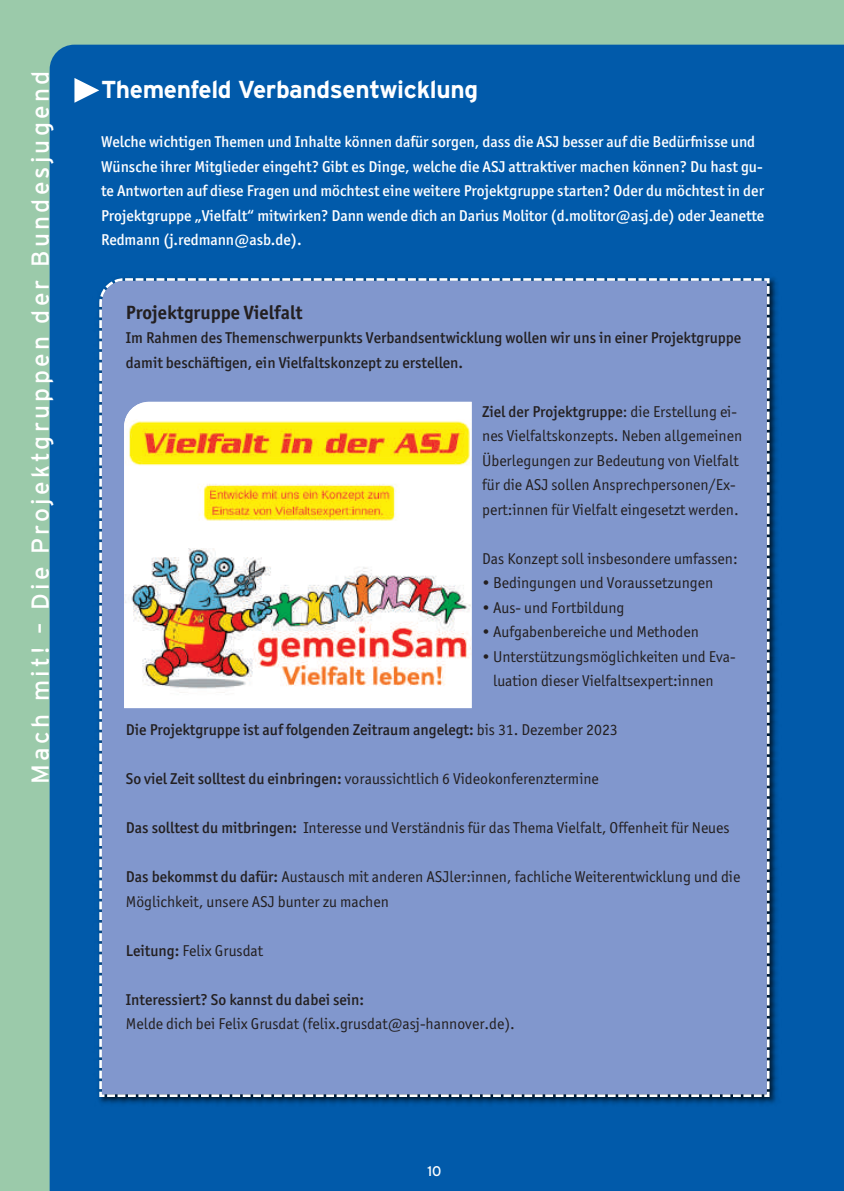
<style>
.page{position:relative;width:844px;height:1191px;background:#fff}
.page>*{position:absolute;margin:0;border:0;box-sizing:border-box;transform-origin:0 0}
.t1{font:24.5px "Interstate";letter-spacing:.13em;color:#fff}
.t2{font:700 24.5px "Interstate";letter-spacing:-.015em;color:#fff}
.t3{font:700 19.25px "Officina Sans ITC Pro";color:#231f20}
.t4{font:15.75px/24.5px "Officina Sans ITC Pro";color:#231f20}
.t5{font:500 15.75px/24.5px "Officina Sans ITC Pro";color:#fff}
.t6{font:500 15.75px/24.5px "Officina Sans ITC Pro";color:#231f20}
.t7{font:14px "Interstate";color:#fff}
.s1{font-weight:500}
.s2{font-weight:400}
</style>
<div class="page">
<hr style="left:843px;top:45px;width:1px;height:1146px;background:#009bde">
<div style="left:0;top:0;width:843px;height:1191px;background:#9bcaaa"></div>
<div style="left:50px;top:45px;width:793px;height:1146px;background:#015aaa"></div>
<hr style="left:843px;top:0;width:1px;height:45px;background:#9bcaaa">
<img style="left:93px;top:272px;width:689px;height:837px">
<div style="left:98px;top:277px;width:672px;height:821px;background:#8197cd"></div>
<img style="left:124px;top:402px;width:347px;height:306px">
<svg style="left:74px;top:78px;width:25px;height:25px"></svg>
<h1 class="t1" style="left:31px;top:784px;width:714px;rotate:-90deg">Mach mit! – Die Projektgruppen der Bundesjugend</h1>
<h1 class="t2" style="left:101px;top:80px;width:378px">Themenfeld Verbandsentwicklung</h1>
<p class="t5" style="left:101px;top:131px;width:664px">Welche wichtigen Themen und Inhalte können dafür sorgen, dass die ASJ besser auf die Bedürfnisse und Wünsche ihrer Mitglieder eingeht? Gibt es Dinge, welche die ASJ attraktiver machen können? Du hast gu&shy;te Antworten auf diese Fragen und möchtest eine weitere Projektgruppe starten? Oder du möchtest in der Projektgruppe „Vielfalt“ mitwirken? Dann wende dich an Darius Molitor (d.molitor@asj.de) oder Jeanette Redmann (j.redmann@asb.de).</p>
<p class="t3" style="left:126px;top:305px;width:178px">Projektgruppe Vielfalt</p>
<p class="t6" style="left:126px;top:327px;width:616px">Im Rahmen des Themenschwerpunkts Verbandsentwicklung wollen wir uns in einer Projektgruppe damit beschäftigen, ein Vielfaltskonzept zu erstellen.</p>
<p class="t4" style="left:482px;top:400px;width:261px"><span class="s1">Ziel der Projektgruppe</span>: die Erstellung ei&shy;nes Vielfaltskonzepts. Neben allgemeinen Überlegungen zur Bedeutung von Vielfalt für die ASJ sollen Ansprechpersonen/Ex&shy;pert:innen für Vielfalt eingesetzt werden.</p>
<p class="t4" style="left:482px;top:547px;width:257px">Das Konzept soll insbesondere umfassen:</p>
<p class="t4" style="left:482px;top:572px;width:232px">• Bedingungen und Voraussetzungen</p>
<p class="t4" style="left:482px;top:596px;width:144px">• Aus- und Fortbildung</p>
<p class="t4" style="left:482px;top:621px;width:218px">• Aufgabenbereiche und Methoden</p>
<p class="t4" style="left:493px;top:645px;width:244px;text-indent:-11px">• Unterstützungsmöglichkeiten und Eva&shy;luation dieser Vielfaltsexpert:innen</p>
<p class="t6" style="left:126px;top:719px;width:493px">Die Projektgruppe ist auf folgenden Zeitraum angelegt: <span class="s2">bis 31. Dezember 2023</span></p>
<p class="t4" style="left:126px;top:768px;width:474px"><span class="s1">So viel Zeit solltest du einbringen:</span> voraussichtlich 6 Videokonferenztermine</p>
<p class="t4" style="left:126px;top:817px;width:605px"><span class="s1">Das solltest du mitbringen:</span> Interesse und Verständnis für das Thema Vielfalt, Offenheit für Neues</p>
<p class="t4" style="left:126px;top:866px;width:615px"><span class="s1">Das bekommst du dafür:</span> Austausch mit anderen ASJler:innen, fachliche Weiterentwicklung und die<br>Möglichkeit, unsere ASJ bunter zu machen</p>
<p class="t4" style="left:126px;top:939px;width:139px"><span class="s1">Leitung:</span> Felix Grusdat</p>
<p class="t6" style="left:126px;top:988px;width:240px">Interessiert? So kannst du dabei sein:</p>
<p class="t4" style="left:126px;top:1013px;width:390px">Melde dich bei Felix Grusdat (felix.grusdat@asj-hannover.de).</p>
<p class="t7" style="left:427px;top:1166px;width:16px">10</p>
</div>
